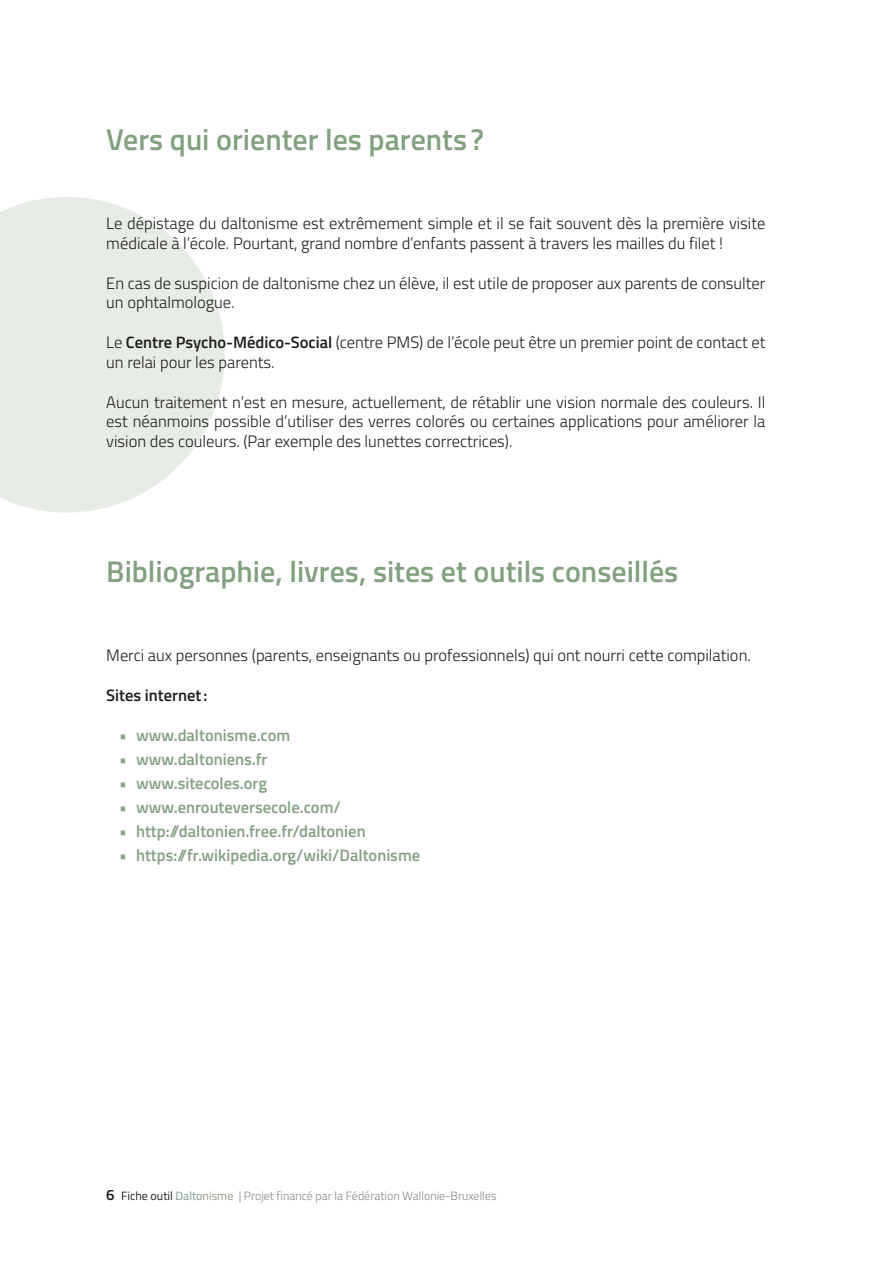
<style>
.page{position:relative;width:893px;height:1263px;background:#fff}
.page>*{position:absolute;margin:0;border:0;box-sizing:border-box;transform-origin:0 0}
.TITRE{font:600 30px "Titillium";color:#83a181}
.t1{font:300 16.5px/19.8px "Titillium";color:#1d1d1b}
.t2{font:600 16.5px "Titillium";color:#83a181}
.t3{font:600 16.5px "Titillium";color:#1d1d1b}
.t4{font:300 12px "Titillium";color:#878787}
.s1{font-weight:600}
.s2{font-weight:400}
.s3{font-weight:600;font-size:15px;color:#1d1d1b}
.s4{font-weight:400;color:#1d1d1b}
.s5{font-weight:400;color:#83a181}
</style>
<div class="page">
<svg style="left:0;top:197px;width:225px;height:316px;fill:#e8ece6"></svg>
<p class="TITRE" style="left:106px;top:117px;width:379px">Vers qui orienter les parents ?</p>
<p class="t1" style="left:106px;top:213px;width:661px">Le dépistage du daltonisme est extrêmement simple et il se fait souvent dès la première visite médicale à l’école. Pourtant, grand nombre d’enfants passent à travers les mailles du filet !</p>
<p class="t1" style="left:106px;top:272px;width:661px">En cas de suspicion de daltonisme chez un élève, il est utile de proposer aux parents de consulter un ophtalmologue.</p>
<p class="t1" style="left:106px;top:332px;width:661px">Le <span class="s1">Centre Psycho-Médico-Social</span> (centre PMS) de l’école peut être un premier point de contact et un relai pour les parents.</p>
<p class="t1" style="left:106px;top:391px;width:661px;text-align:justify">Aucun traitement n’est en mesure, actuellement, de rétablir une vision normale des couleurs. Il est néanmoins possible d’utiliser des verres colorés ou certaines applications pour améliorer la vision des couleurs. (Par exemple des lunettes correctrices).</p>
<p class="TITRE" style="left:106px;top:549px;width:574px">Bibliographie, livres, sites et outils conseillés</p>
<p class="t1" style="left:106px;top:645px;width:646px">Merci aux personnes (parents, enseignants ou professionnels) qui ont nourri cette compilation.</p>
<p class="t3" style="left:106px;top:683px;width:103px">Sites internet:</p>
<p class="t2" style="left:119px;top:722px;width:173px"><span class="s2">•</span> www.daltonisme.com</p>
<p class="t2" style="left:119px;top:746px;width:150px"><span class="s2">•</span> www.daltoniens.fr</p>
<p class="t2" style="left:119px;top:770px;width:150px"><span class="s2">•</span> www.sitecoles.org</p>
<p class="t2" style="left:119px;top:794px;width:223px"><span class="s2">•</span> www.enrouteversecole.com/</p>
<p class="t2" style="left:119px;top:819px;width:248px"><span class="s2">•</span> http://daltonien.free.fr/daltonien</p>
<p class="t2" style="left:119px;top:843px;width:303px"><span class="s2">•</span> https://fr.wikipedia.org/wiki/Daltonisme</p>
<p class="t4" style="left:106px;top:1187px;width:392px"><span class="s3">6</span> <span class="s4">Fiche outil</span> <span class="s5">Daltonisme</span> | Projet financé par la Fédération Wallonie-Bruxelles</p>
</div>
